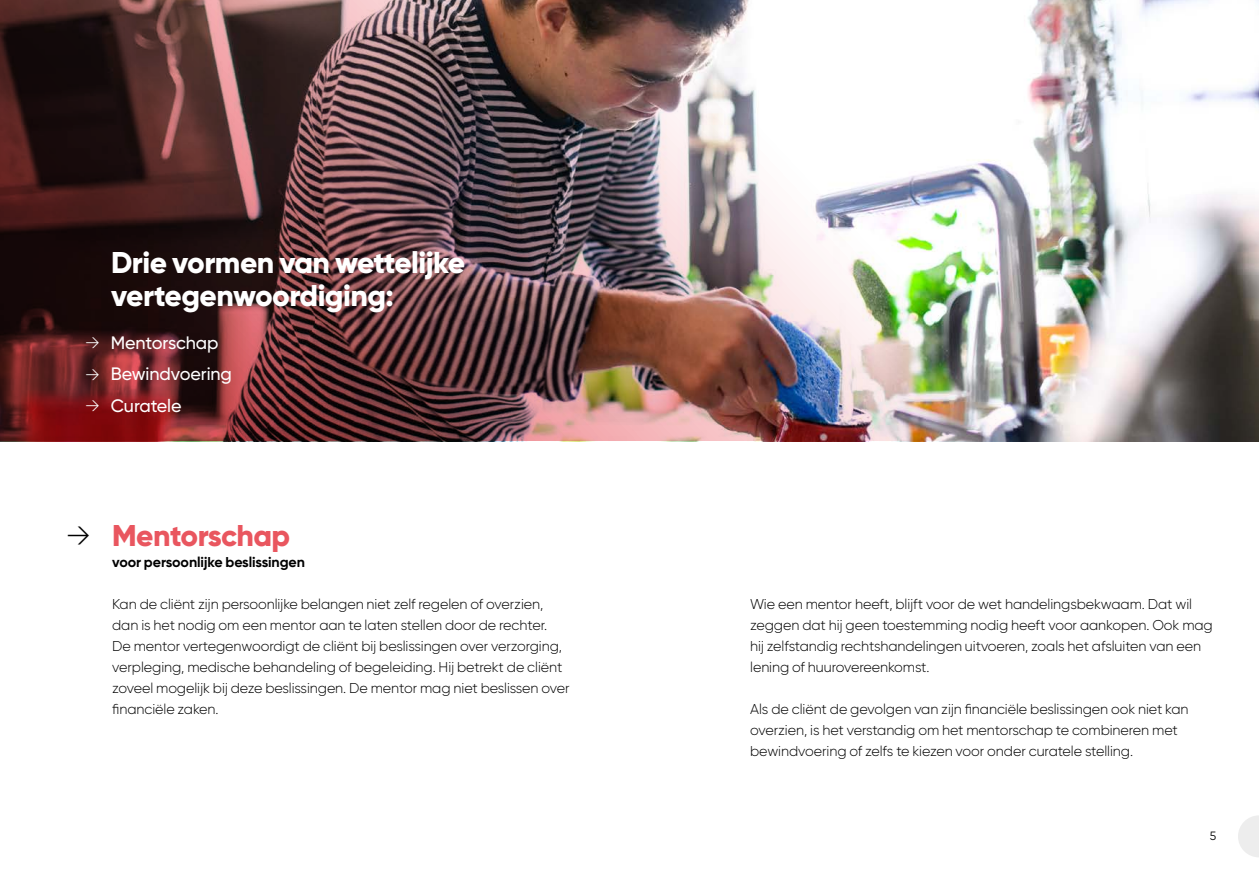
<style>
.page{position:relative;width:1259px;height:893px;background:#fff}
.page>*{position:absolute;margin:0;border:0;box-sizing:border-box;transform-origin:0 0}
.t1{font:800 30px/33px "Gilroy";letter-spacing:-.02em;color:#fff}
.t2{font:800 30px "Gilroy";letter-spacing:-.02em;color:#e9565f}
.t3{font:300 30px "Gilroy";color:#000}
.t4{font:500 18px "Gilroy";letter-spacing:-.005em;color:#fff}
.t5{font:300 14.25px/21px "Gilroy";letter-spacing:-.005em;color:#000}
.t6{font:700 14.25px "Gilroy";letter-spacing:-.005em;color:#000}
.t7{font:12px "Gilroy";color:#000}
.s1{font-weight:300}
</style>
<div class="page">
<img style="left:0;top:0;width:1259px;height:441px">
<svg style="left:1238px;top:815px;width:21px;height:42px"></svg>
<h1 class="t1" style="left:111px;top:246px;width:356px">Drie vormen van wettelijke vertegenwoordiging:</h1>
<p class="t4" style="left:85px;top:331px;width:135px"><span class="s1">→</span> Mentorschap</p>
<p class="t4" style="left:85px;top:363px;width:148px"><span class="s1">→</span> Bewindvoering</p>
<p class="t4" style="left:85px;top:394px;width:98px"><span class="s1">→</span> Curatele</p>
<h1 class="t3" style="left:66px;top:517px;width:26px">→</h1>
<h1 class="t2" style="left:112px;top:517px;width:180px">Mentorschap</h1>
<p class="t6" style="left:112px;top:553px;width:194px">voor persoonlijke beslissingen</p>
<p class="t5" style="left:112px;top:593px;width:459px">Kan de cliënt zijn persoonlijke belangen niet zelf regelen of overzien, dan is het nodig om een mentor aan te laten stellen door de rechter.<br>De mentor vertegenwoordigt de cliënt bij beslissingen over verzorging, verpleging, medische behandeling of begeleiding. Hij betrekt de cliënt zoveel mogelijk bij deze beslissingen. De mentor mag niet beslissen over financiële zaken.</p>
<p class="t5" style="left:750px;top:593px;width:464px">Wie een mentor heeft, blijft voor de wet handelingsbekwaam. Dat wil zeggen dat hij geen toestemming nodig heeft voor aankopen. Ook mag hij zelfstandig rechtshandelingen uitvoeren, zoals het afsluiten van een lening of huurovereenkomst.</p>
<p class="t5" style="left:750px;top:698px;width:440px">Als de cliënt de gevolgen van zijn financiële beslissingen ook niet kan overzien, is het verstandig om het mentorschap te combineren met bewindvoering of zelfs te kiezen voor onder curatele stelling.</p>
<p class="t7" style="left:1210px;top:828px;width:8px">5</p>
</div>
